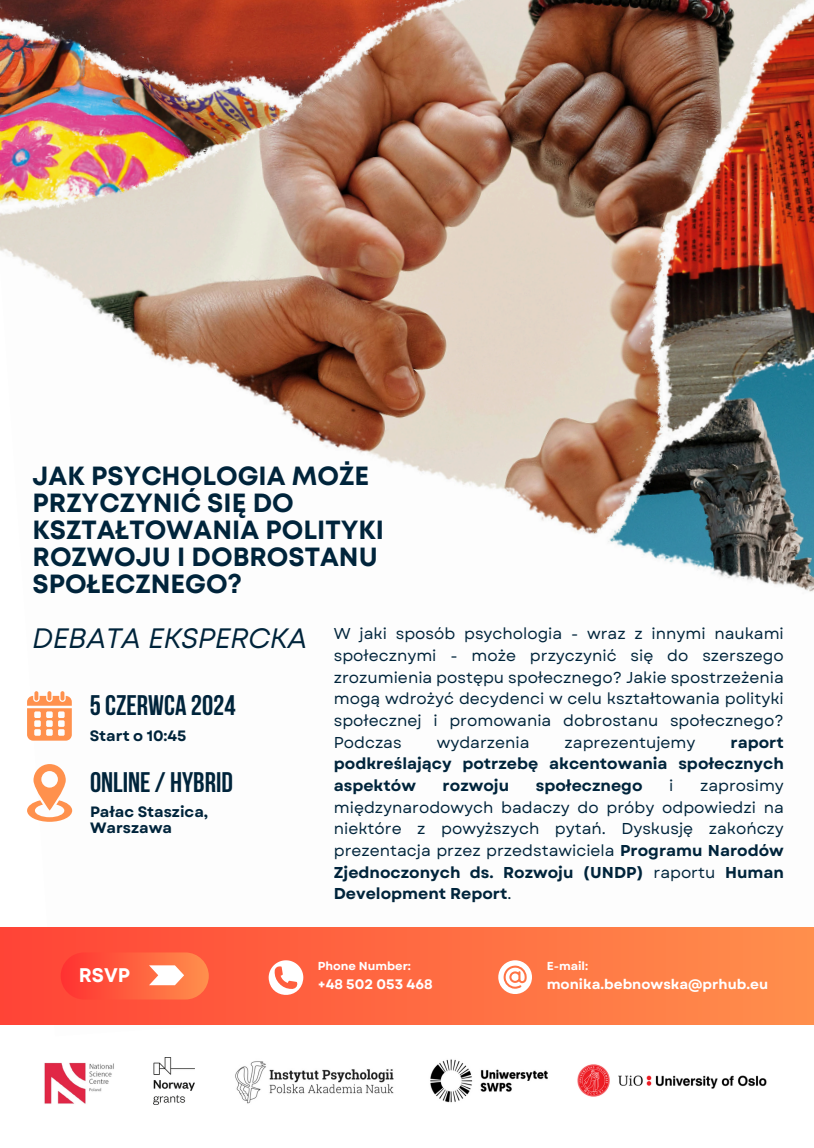
<style>
.page{position:relative;width:814px;height:1148px;background:#fff}
.page>*{position:absolute;margin:0;border:0;box-sizing:border-box;transform-origin:0 0}
.t1{font:700 28.18px "Bebas Neue";color:#00243b}
.t2{font:italic 28px "Mont";color:#00243b}
.t3{font:700 26.25px/26.9px "Mont";color:#00243b}
.t4{font:700 19.69px "Mont";color:#fff}
.t5{font:15.75px/21.7px "Garet";color:#00243b;text-align:justify}
.t6{font:700 15.75px/21.7px "Garet";color:#00243b;text-align:justify}
.t7{font:700 14.96px/16px "Garet";color:#00243b}
.t8{font:700 13.74px "Garet";color:#fff}
.t9{font:700 11.55px "Garet";color:#fff}
.s1{font-weight:700}
</style>
<div class="page">
<img style="left:0;top:0;width:814px;height:1025px">
<svg style="left:27px;top:691px;width:45px;height:49px"></svg>
<svg style="left:27px;top:763px;width:45px;height:58px"></svg>
<img style="left:153px;top:1057px;width:42px;height:47px">
<img style="left:44px;top:1062px;width:70px;height:41px">
<img style="left:430px;top:1059px;width:118px;height:44px">
<img style="left:235px;top:1061px;width:159px;height:43px">
<img style="left:577px;top:1064px;width:190px;height:33px">
<div style="left:0;top:927px;width:814px;height:97px;background:linear-gradient(to right,#ff4436,#ff8f4d)"></div>
<div style="left:61px;top:952px;width:148px;height:47px;background:linear-gradient(to right,#ff3131,#ff9352);border-radius:24px"></div>
<svg style="left:149px;top:965px;width:35px;height:19px"></svg>
<svg style="left:498px;top:960px;width:34px;height:33px"></svg>
<svg style="left:269px;top:960px;width:34px;height:40px"></svg>
<p class="t3" style="left:33px;top:464px;width:353px">JAK PSYCHOLOGIA MOŻE<br>PRZYCZYNIĆ SIĘ DO<br>KSZTAŁTOWANIA POLITYKI<br>ROZWOJU I DOBROSTANU<br>SPOŁECZNEGO?</p>
<p class="t2" style="left:33px;top:628px;width:276px">DEBATA EKSPERCKA</p>
<h6 class="t5" style="left:334px;top:623px;width:451px">W jaki sposób psychologia - wraz z innymi naukami społecznymi - może przyczynić się do szerszego zrozumienia postępu społecznego? Jakie spostrzeżenia mogą wdrożyć decydenci w celu kształtowania polityki społecznej i promowania dobrostanu społecznego?<br>Podczas</h6>
<h1 class="t1" style="left:90px;top:693px;width:147px">5CZERWCA 2024</h1>
<h2 class="t7" style="left:90px;top:727px;width:98px">Start o 10:45</h2>
<h5 class="t1" style="left:90px;top:770px;width:144px">ONLINE/ HYBRID</h5>
<p class="t7" style="left:90px;top:804px;width:120px">Pałac Staszica,<br>Warszawa</p>
<h6 class="t5" style="left:437px;top:731px;width:94px">wydarzenia</h6>
<h6 class="t5" style="left:564px;top:731px;width:132px">zaprezentujemy</h6>
<h6 class="t6" style="left:334px;top:731px;width:451px;text-indent:397px">raport podkreślający potrzebę akcentowania społecznych aspektów</h6>
<h6 class="t6" style="left:443px;top:774px;width:68px">rozwoju</h6>
<h6 class="t6" style="left:536px;top:774px;width:108px">społecznego</h6>
<h6 class="t5" style="left:669px;top:774px;width:6px">i</h6>
<h6 class="t5" style="left:334px;top:774px;width:451px;text-indent:366px">zaprosimy międzynarodowych badaczy do próby odpowiedzi na niektóre z powyższych pytań. Dyskusję zakończy prezentacja przez przedstawiciela <span class="s1">Programu Narodów Zjednoczonych ds. Rozwoju (UNDP)</span> raportu <span class="s1">Human Development Report</span>.</h6>
<h3 class="t4" style="left:79px;top:967px;width:53px">RSVP</h3>
<p class="t9" style="left:318px;top:957px;width:95px">Phone Number:</p>
<p class="t8" style="left:318px;top:974px;width:116px">+48 502 053 468</p>
<h6 class="t9" style="left:547px;top:957px;width:43px">E-mail:</h6>
<p class="t8" style="left:547px;top:973px;width:223px">monika.bebnowska@prhub.eu</p>
</div>
